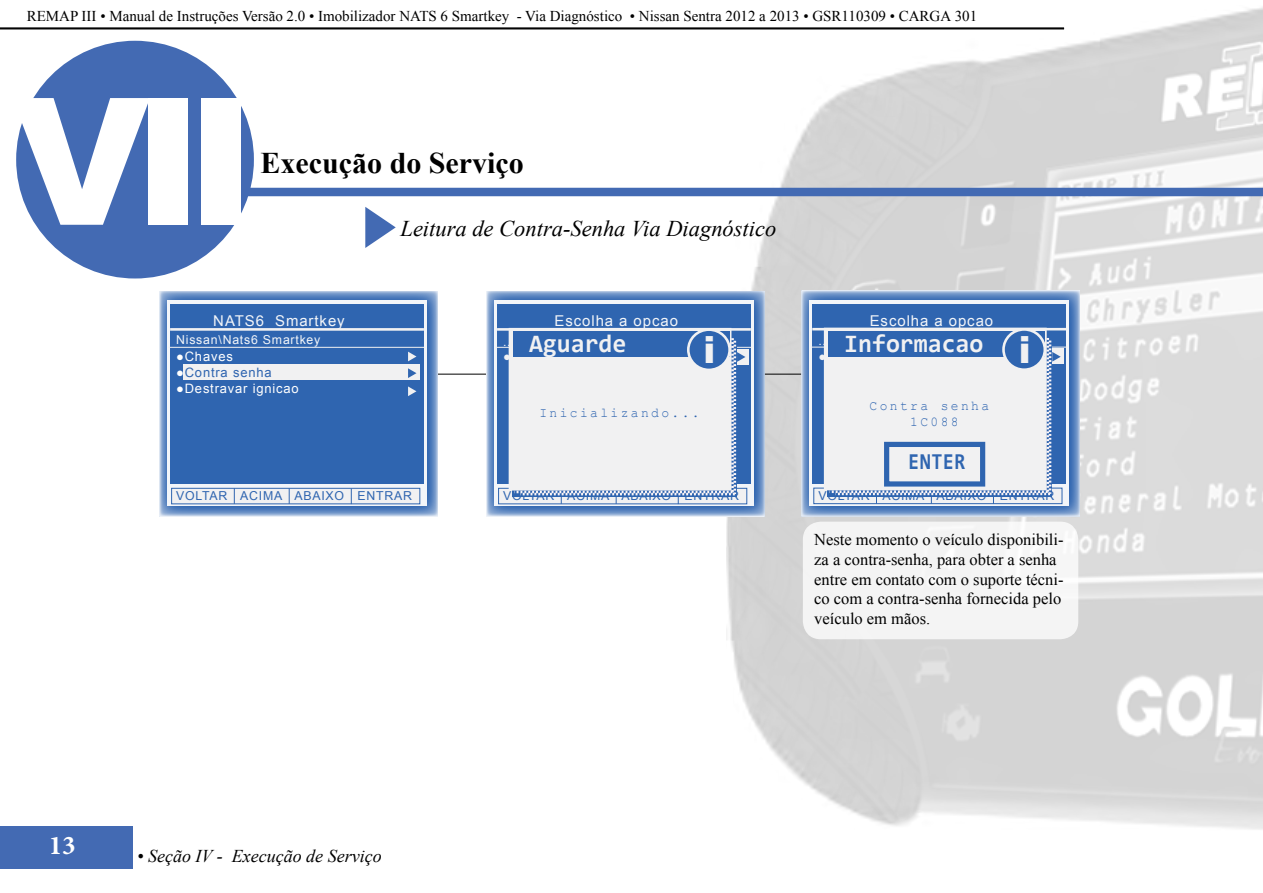
<style>
.page{position:relative;width:1263px;height:893px;background:#fff}
.page>*{position:absolute;margin:0;border:0;box-sizing:border-box;transform-origin:0 0}
.t1{font:900 177px "Arial";color:#fff}
.t2{font:900 37.5px "Arial";color:#f1f1f2;scale:.95 1}
.t3{font:700 30px "Times New Roman";color:#000}
.t4{font:700 27px "Minion Pro";color:#fff}
.t5{font:700 25.35px "Consolas";color:#f1f1f2}
.t6{font:700 22.95px "Consolas";letter-spacing:.03em;color:#2f65b0;scale:.88 1}
.t7{font:italic 22.5px "Times New Roman";color:#000}
.t8{font:italic 18px "Times New Roman";color:#000}
.t9{font:16.5px/19.8px "Times New Roman";color:#000}
.t10{font:15px "Times New Roman";color:#000}
.t11{font:14.85px "Arial";letter-spacing:.065em;color:#f2f5f9}
.t12{font:13.65px/15.6px "Courier New";letter-spacing:.185em;color:#2f65b0;scale:.95 1}
.t13{font:12.9px "Arial";letter-spacing:.065em;color:#fff}
.t14{font:12.9px "Arial";letter-spacing:.065em;color:#2f65b0}
.t15{font:12.3px "Arial";letter-spacing:.065em;color:#2f65b0}
.t16{font:12.3px "Arial";letter-spacing:.065em;color:#f2f5f9}
.s1{color:#fff}
</style>
<div class="page">
<hr style="left:0;top:28px;width:1064px;height:1px;background:#000">
<hr style="left:0;top:29px;width:1064px;height:1px;background:#000">
<img style="left:727px;top:7px;width:536px;height:823px">
<div style="left:0;top:826px;width:133px;height:42px;background:#436ab3"></div>
<div style="left:12px;top:36px;width:246px;height:247px;background:#436ab3;border-radius:50%"></div>
<div style="left:8px;top:32px;width:254px;height:255px;border:9px solid #fff;border-radius:50%"></div>
<div style="left:203px;top:188px;width:1060px;height:8px;background:#436ab3"></div>
<svg style="left:365px;top:207px;width:31px;height:41px"></svg>
<hr style="left:273px;top:374px;width:772px;height:1px;background:#000">
<svg style="left:162px;top:293px;width:273px;height:221px;background:#5782bf"></svg>
<svg style="left:167px;top:300px;width:260px;height:206px;fill:#f2f5f9"></svg>
<div style="left:170px;top:304px;width:254px;height:180px;background:#2f65b0"></div>
<hr style="left:168px;top:347px;width:257px;height:1px;background:#f1f1f2">
<div style="left:172px;top:488px;width:248px;height:16px;background:#f1f1f2"></div>
<div style="left:171px;top:488px;width:249px;height:16px;border:1px solid #2f65b0"></div>
<div style="left:184px;top:365px;width:236px;height:15px;background:#f1f1f2"></div>
<svg style="left:408px;top:352px;width:8px;height:9px"></svg>
<svg style="left:408px;top:368px;width:8px;height:10px"></svg>
<svg style="left:408px;top:386px;width:8px;height:10px"></svg>
<svg style="left:234px;top:488px;width:1px;height:16px"></svg>
<svg style="left:289px;top:488px;width:1px;height:16px"></svg>
<svg style="left:351px;top:488px;width:1px;height:16px"></svg>
<hr style="left:170px;top:328px;width:254px;height:3px;background:#f1f1f2">
<svg style="left:489px;top:293px;width:273px;height:221px;background:#5782bf"></svg>
<div style="left:494px;top:300px;width:260px;height:206px;background:#f2f5f9"></div>
<div style="left:497px;top:304px;width:254px;height:180px;background:#2f65b0"></div>
<hr style="left:495px;top:347px;width:257px;height:1px;background:#f1f1f2">
<div style="left:499px;top:488px;width:248px;height:16px;background:#f1f1f2"></div>
<div style="left:498px;top:488px;width:249px;height:16px;border:1px solid #2f65b0"></div>
<hr style="left:497px;top:328px;width:254px;height:3px;background:#f1f1f2">
<div style="left:509px;top:328px;width:222px;height:162px;border:1px solid #f1f1f2"></div>
<svg style="left:514px;top:338px;width:231px;height:166px;background:#e2e6ed"></svg>
<div style="left:513px;top:331px;width:217px;height:26px;background:#2f65b0"></div>
<div style="left:688px;top:330px;width:42px;height:40px;background:#2f65b0;border-radius:50%"></div>
<div style="left:687px;top:328px;width:44px;height:43px;border:3px solid #f1f1f2;border-radius:50%"></div>
<svg style="left:804px;top:293px;width:273px;height:221px;background:#5782bf"></svg>
<div style="left:809px;top:300px;width:260px;height:206px;background:#f2f5f9"></div>
<div style="left:812px;top:304px;width:254px;height:180px;background:#2f65b0"></div>
<hr style="left:810px;top:347px;width:257px;height:1px;background:#f1f1f2">
<div style="left:814px;top:488px;width:248px;height:16px;background:#f1f1f2"></div>
<div style="left:813px;top:488px;width:249px;height:16px;border:1px solid #2f65b0"></div>
<hr style="left:812px;top:328px;width:254px;height:2px;background:#f1f1f2">
<div style="left:824px;top:328px;width:222px;height:162px;border:1px solid #f1f1f2"></div>
<svg style="left:829px;top:338px;width:232px;height:166px;background:#dee3eb"></svg>
<div style="left:828px;top:331px;width:217px;height:26px;background:#2f65b0"></div>
<div style="left:1003px;top:329px;width:42px;height:41px;background:#2f65b0;border-radius:50%"></div>
<div style="left:1002px;top:328px;width:44px;height:43px;border:3px solid #f1f1f2;border-radius:50%"></div>
<div style="left:887px;top:444px;width:96px;height:40px;background:#f1f1f2"></div>
<div style="left:884px;top:442px;width:101px;height:45px;border:5px solid #2f65b0"></div>
<div style="left:803px;top:522px;width:275px;height:117px;background:#f4f4f4;border-radius:18px"></div>
<p class="t10" style="left:27px;top:6px;width:952px">REMAP III • Manual de Instruções Versão 2.0 • Imobilizador NATS 6 Smartkey - Via Diagnóstico • Nissan Sentra 2012 a 2013 • GSR110309 • CARGA 301</p>
<h1 class="t1" style="left:12px;top:33px;width:245px">VII</h1>
<h3 class="t3" style="left:261px;top:142px;width:265px">Execução do Serviço</h3>
<h3 class="t7" style="left:400px;top:213px;width:377px">Leitura de Contra-Senha Via Diagnóstico</h3>
<p class="t11" style="left:213px;top:311px;width:133px">NATS6 Smartkey</p>
<p class="t16" style="left:176px;top:331px;width:146px">Nissan\Nats6 Smartkey</p>
<p class="t13" style="left:176px;top:348px;width:58px">●Chaves</p>
<p class="t14" style="left:176px;top:364px;width:97px"><span class="s1">●</span>Contra senha</p>
<p class="t13" style="left:176px;top:379px;width:124px">●Destravar ignicao</p>
<p class="t15" style="left:176px;top:488px;width:237px">VOLTAR ACIMA ABAIXO ENTRAR</p>
<p class="t11" style="left:554px;top:311px;width:125px">Escolha a opcao</p>
<p class="t16" style="left:503px;top:333px;width:90px">...\Diagnostico</p>
<h3 class="t5" style="left:529px;top:327px;width:99px">Aguarde</h3>
<h2 class="t2" style="left:703px;top:323px;width:14px">i</h2>
<p class="t12" style="left:539px;top:404px;width:170px">Inicializando...</p>
<p class="t15" style="left:503px;top:488px;width:237px">VOLTAR ACIMA ABAIXO ENTRAR</p>
<p class="t11" style="left:870px;top:311px;width:125px">Escolha a opcao</p>
<p class="t16" style="left:818px;top:333px;width:90px">...\Diagnostico</p>
<h3 class="t5" style="left:844px;top:327px;width:141px">Informacao</h3>
<p class="t12" style="left:910px;top:398px;width:85px;text-indent:-41px">Contra senha<br>1C088</p>
<h3 class="t6" style="left:908px;top:446px;width:67px">ENTER</h3>
<h2 class="t2" style="left:1019px;top:322px;width:14px">i</h2>
<p class="t15" style="left:818px;top:487px;width:237px">VOLTAR ACIMA ABAIXO ENTRAR</p>
<p class="t9" style="left:814px;top:529px;width:251px">Neste momento o veículo disponibili&shy;za a contra-senha, para obter a senha entre em contato com o suporte técni&shy;co com a contra-senha fornecida pelo veículo em mãos.</p>
<h3 class="t4" style="left:49px;top:827px;width:28px">13</h3>
<p class="t8" style="left:137px;top:844px;width:246px">• Seção IV - Execução de Serviço</p>
</div>
